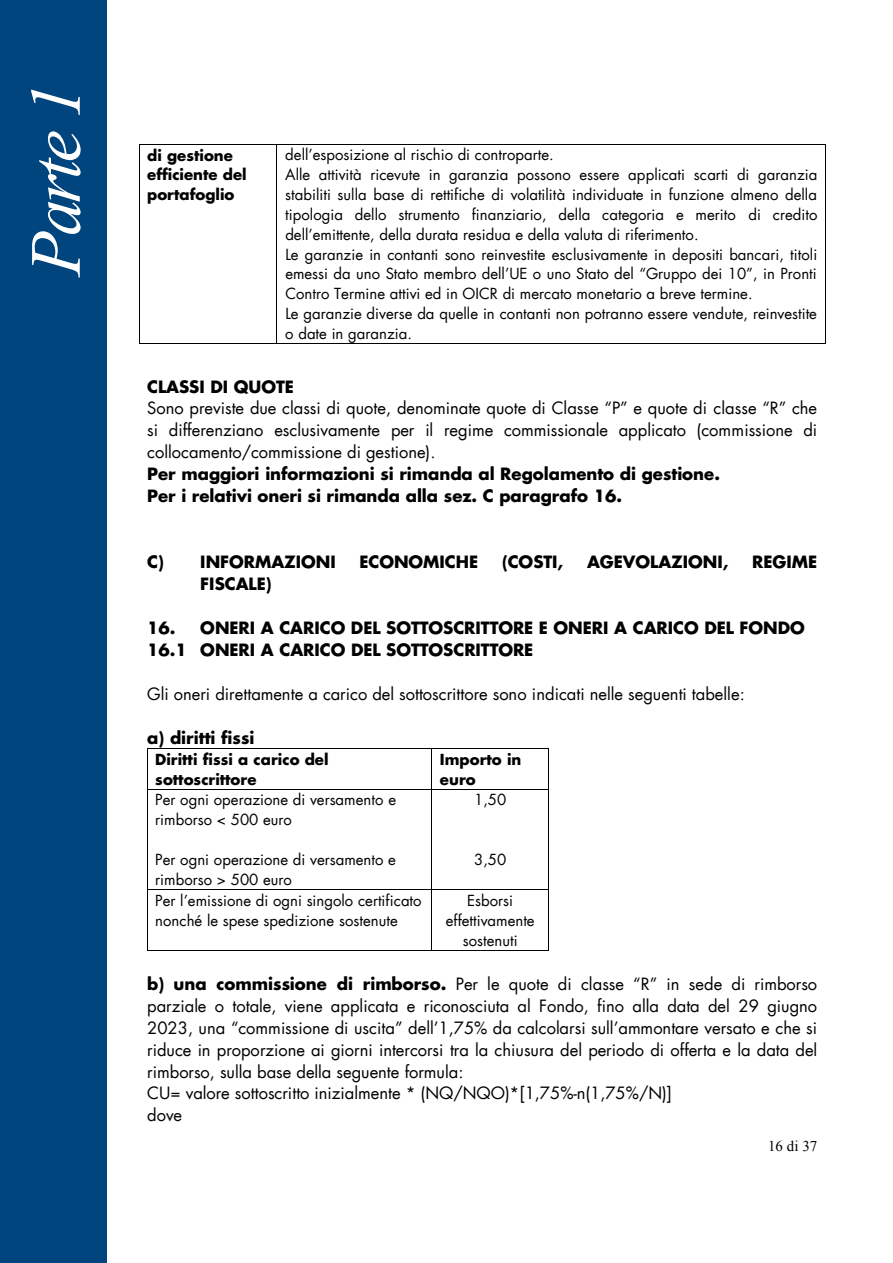
<style>
.page{position:relative;width:893px;height:1263px;background:#fff}
.page>*{position:absolute;margin:0;border:0;box-sizing:border-box;transform-origin:0 0}
.t1{font:italic 72px "Times New Roman";color:#fff}
.t2{font:16.5px/21.9px "Futura LT";color:#000;text-align:justify}
.t3{font:700 16.5px/21.9px "Futura LT";color:#000}
.t4{font:15px/20px "Futura LT";color:#000}
.t5{font:700 15px/20px "Futura LT";color:#000}
.t6{font:15px "Times New Roman";color:#000}
.s1{font-weight:700}
</style>
<div class="page">
<hr style="left:139px;top:144px;width:138px;height:1px;background:#000">
<hr style="left:277px;top:144px;width:548px;height:1px;background:#000">
<hr style="left:139px;top:144px;width:1px;height:199px;background:#000">
<hr style="left:139px;top:343px;width:138px;height:1px;background:#000">
<hr style="left:277px;top:144px;width:1px;height:199px;background:#000">
<hr style="left:277px;top:343px;width:548px;height:1px;background:#000">
<hr style="left:825px;top:144px;width:1px;height:199px;background:#000">
<hr style="left:148px;top:748px;width:283px;height:1px;background:#000">
<hr style="left:432px;top:748px;width:116px;height:1px;background:#000">
<hr style="left:147px;top:749px;width:1px;height:40px;background:#000">
<hr style="left:431px;top:749px;width:1px;height:40px;background:#000">
<hr style="left:548px;top:749px;width:1px;height:40px;background:#000">
<hr style="left:148px;top:789px;width:283px;height:1px;background:#000">
<hr style="left:432px;top:789px;width:116px;height:1px;background:#000">
<hr style="left:147px;top:790px;width:1px;height:99px;background:#000">
<hr style="left:431px;top:790px;width:1px;height:99px;background:#000">
<hr style="left:548px;top:790px;width:1px;height:99px;background:#000">
<hr style="left:148px;top:889px;width:283px;height:1px;background:#000">
<hr style="left:432px;top:889px;width:116px;height:1px;background:#000">
<hr style="left:147px;top:890px;width:1px;height:60px;background:#000">
<hr style="left:148px;top:950px;width:283px;height:1px;background:#000">
<hr style="left:431px;top:890px;width:1px;height:60px;background:#000">
<hr style="left:432px;top:950px;width:116px;height:1px;background:#000">
<hr style="left:548px;top:890px;width:1px;height:60px;background:#000">
<div style="left:0;top:0;width:106px;height:1263px;background:#00457d"></div>
<h1 class="t1" style="left:6px;top:276px;width:194px;rotate:-90deg">Parte 1</h1>
<p class="t5" style="left:147px;top:145px;width:101px">di gestione efficiente del portafoglio</p>
<p class="t4" style="left:285px;top:145px;width:534px">dell’esposizione al rischio di controparte.<br>Alle attività ricevute in garanzia possono essere applicati scarti di garanzia stabiliti sulla base di rettifiche di volatilità individuate in funzione almeno della tipologia dello strumento finanziario, della categoria e merito di credito dell’emittente, della durata residua e della valuta di riferimento.<br>Le garanzie in contanti sono reinvestite esclusivamente in depositi bancari, titoli emessi da uno Stato membro dell’UE o uno Stato del “Gruppo dei 10”, in Pronti Contro Termine attivi ed in OICR di mercato monetario a breve termine.<br>Le garanzie diverse da quelle in contanti non potranno essere vendute, reinvestite o date in garanzia.</p>
<p class="t3" style="left:147px;top:375px;width:148px">CLASSI DI QUOTE</p>
<p class="t2" style="left:147px;top:397px;width:672px">Sono previste due classi di quote, denominate quote di Classe “P” e quote di classe “R” che si differenziano esclusivamente per il regime commissionale applicato (commissione di collocamento/commissione di gestione).</p>
<p class="t3" style="left:147px;top:463px;width:574px">Per maggiori informazioni si rimanda al Regolamento di gestione.<br>Per i relativi oneri si rimanda alla sez. C paragrafo 16.</p>
<p class="t3" style="left:147px;top:551px;width:190px">C) INFORMAZIONI</p>
<p class="t3" style="left:360px;top:551px;width:120px">ECONOMICHE</p>
<p class="t3" style="left:502px;top:551px;width:63px">(COSTI,</p>
<p class="t3" style="left:587px;top:551px;width:143px">AGEVOLAZIONI,</p>
<p class="t3" style="left:752px;top:551px;width:66px">REGIME</p>
<p class="t3" style="left:200px;top:573px;width:73px">FISCALE)</p>
<p class="t3" style="left:147px;top:617px;width:659px">16. ONERI A CARICO DEL SOTTOSCRITTORE E ONERI A CARICO DEL FONDO<br>16.1 ONERI A CARICO DEL SOTTOSCRITTORE</p>
<p class="t2" style="left:147px;top:683px;width:599px">Gli oneri direttamente a carico del sottoscrittore sono indicati nelle seguenti tabelle:</p>
<p class="t3" style="left:147px;top:727px;width:109px">a) diritti fissi</p>
<p class="t5" style="left:155px;top:749px;width:175px">Diritti fissi a carico del sottoscrittore</p>
<p class="t5" style="left:440px;top:749px;width:83px">Importo in euro</p>
<p class="t4" style="left:155px;top:790px;width:242px">Per ogni operazione di versamento e rimborso &lt; 500 euro</p>
<p class="t4" style="left:155px;top:850px;width:242px">Per ogni operazione di versamento e rimborso &gt; 500 euro</p>
<p class="t4" style="left:474px;top:790px;width:34px">1,50</p>
<p class="t4" style="left:474px;top:850px;width:34px">3,50</p>
<p class="t4" style="left:155px;top:890px;width:268px">Per l’emissione di ogni singolo certificato nonché le spese spedizione sostenute</p>
<p class="t4" style="left:446px;top:890px;width:90px;text-align:center">Esborsi effettivamente sostenuti</p>
<p class="t2" style="left:147px;top:973px;width:672px;text-align:left"><span class="s1">b) una commissione di rimborso.</span> Per le quote di classe “R” in sede di rimborso parziale o totale, viene applicata e riconosciuta al Fondo, fino alla data del 29 giugno 2023, una “commissione di uscita” dell’1,75% da calcolarsi sull’ammontare versato e che si riduce in proporzione ai giorni intercorsi tra la chiusura del periodo di offerta e la data del rimborso, sulla base della seguente formula:<br>CU= valore sottoscritto inizialmente * (NQ/NQO)*[1,75%-n(1,75%/N)]<br>dove</p>
<p class="t6" style="left:768px;top:1136px;width:51px">16 di 37</p>
</div>
